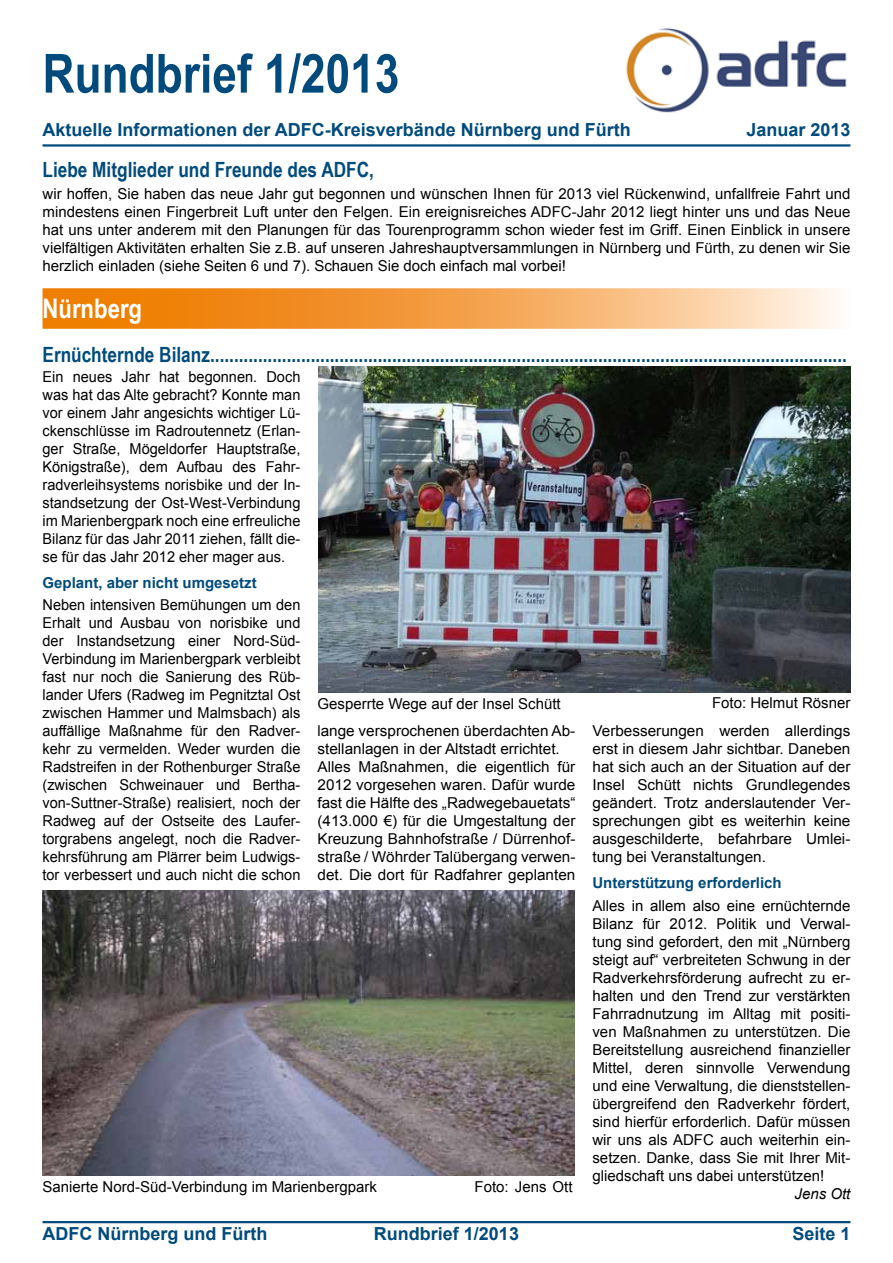
<style>
.page{position:relative;width:893px;height:1263px;background:#fff}
.page>*{position:absolute;margin:0;border:0;box-sizing:border-box;transform-origin:0 0}
.t1{font:700 54px "Arial Narrow";color:#004b7c}
.t2{font:700 27px "Arial Narrow";color:#fff}
.t3{font:700 21px "Arial Narrow";color:#004b7c}
.t4{font:700 18px "Arial";color:#004b7c}
.t5{font:15px/18px "Arial";color:#000;text-align:justify}
.t6{font:700 15px "Arial";color:#004b7c}
.t7{font:italic 15px "Arial";color:#000}
</style>
<div class="page">
<hr style="left:43px;top:1221px;width:807px;height:2px;background:#004b7c">
<hr style="left:43px;top:144px;width:807px;height:3px;background:#004b7c">
<img style="left:626px;top:28px;width:221px;height:85px">
<svg style="left:43px;top:288px;width:795px;height:41px;background:#f4a857"></svg>
<img style="left:319px;top:367px;width:531px;height:326px">
<img style="left:43px;top:891px;width:531px;height:285px">
<h1 class="t1" style="left:43px;top:33px;width:358px">Rundbrief 1/2013</h1>
<p class="t4" style="left:43px;top:117px;width:590px">Aktuelle Informationen der ADFC-Kreisverbände Nürnberg und Fürth</p>
<p class="t4" style="left:746px;top:117px;width:106px">Januar 2013</p>
<h3 class="t3" style="left:43px;top:154px;width:333px">Liebe Mitglieder und Freunde des ADFC,</h3>
<p class="t5" style="left:43px;top:185px;width:809px">wir hoffen, Sie haben das neue Jahr gut begonnen und wünschen Ihnen für 2013 viel Rückenwind, unfallfreie Fahrt und mindestens einen Fingerbreit Luft unter den Felgen. Ein ereignisreiches ADFC-Jahr 2012 liegt hinter uns und das Neue hat uns unter anderem mit den Planungen für das Tourenprogramm schon wieder fest im Griff. Einen Einblick in unsere vielfältigen Aktivitäten erhalten Sie z.B. auf unseren Jahreshauptversammlungen in Nürnberg und Fürth, zu denen wir Sie herzlich einladen (siehe Seiten 6 und 7). Schauen Sie doch einfach mal vorbei!</p>
<h2 class="t2" style="left:43px;top:288px;width:101px">Nürnberg</h2>
<h3 class="t3" style="left:43px;top:339px;width:806px">Ernüchternde Bilanz.....................................................................................................................................</h3>
<p class="t5" style="left:43px;top:367px;width:259px">Ein neues Jahr hat begonnen. Doch was hat das Alte gebracht? Konnte man vor einem Jahr angesichts wichtiger Lü&shy;ckenschlüsse im Radroutennetz (Erlan&shy;ger Straße, Mögeldorfer Hauptstraße, Königstraße), dem Aufbau des Fahr&shy;radverleihsystems norisbike und der In&shy;standsetzung der Ost-West-Verbindung im Marienbergpark noch eine erfreuliche Bilanz für das Jahr 2011 ziehen, fällt die&shy;se für das Jahr 2012 eher mager aus.</p>
<p class="t6" style="left:43px;top:573px;width:216px">Geplant, aber nicht umgesetzt</p>
<p class="t5" style="left:43px;top:596px;width:259px">Neben intensiven Bemühungen um den Erhalt und Ausbau von norisbike und der Instandsetzung einer Nord-Süd-Verbindung im Marienbergpark verbleibt fast nur noch die Sanierung des Rüb&shy;lander Ufers (Radweg im Pegnitztal Ost zwischen Hammer und Malmsbach) als auffällige Maßnahme für den Radver&shy;kehr zu vermelden. Weder wurden die Radstreifen in der Rothenburger Straße (zwischen Schweinauer und Bertha&shy;von-Suttner-Straße) realisiert, noch der Radweg auf der Ostseite des Laufer&shy;torgrabens angelegt, noch die Radver&shy;kehrsführung am Plärrer beim Ludwigs&shy;tor verbessert und auch nicht die schon</p>
<p class="t5" style="left:317px;top:690px;width:259px;line-height:27.8px">Gesperrte Wege auf der Insel Schütt lange versprochenen überdachten Ab-</p>
<p class="t5" style="left:317px;top:740px;width:259px;text-align:left">stellanlagen in der Altstadt errichtet.<br>Alles Maßnahmen, die eigentlich für 2012 vorgesehen waren. Dafür wurde fast die Hälfte des „Radwegebauetats“ (413.000 €) für die Umgestaltung der Kreuzung Bahnhofstraße / Dürrenhof&shy;straße / Wöhrder Talübergang verwen&shy;det. Die dort für Radfahrer geplanten</p>
<p class="t5" style="left:43px;top:1177px;width:336px">Sanierte Nord-Süd-Verbindung im Marienbergpark</p>
<p class="t5" style="left:475px;top:1177px;width:100px">Foto: Jens Ott</p>
<p class="t5" style="left:592px;top:689px;width:259px;line-height:27.8px;text-align:right">Foto: Helmut Rösner<br>Verbesserungen werden allerdings</p>
<p class="t5" style="left:592px;top:740px;width:259px">erst in diesem Jahr sichtbar. Daneben hat sich auch an der Situation auf der Insel Schütt nichts Grundlegendes geändert. Trotz anderslautender Ver&shy;sprechungen gibt es weiterhin keine ausgeschilderte, befahrbare Umlei&shy;tung bei Veranstaltungen.</p>
<p class="t6" style="left:592px;top:873px;width:191px">Unterstützung erforderlich</p>
<p class="t5" style="left:592px;top:896px;width:259px">Alles in allem also eine ernüchternde Bilanz für 2012. Politik und Verwal&shy;tung sind gefordert, den mit „Nürnberg steigt auf“ verbreiteten Schwung in der Radverkehrsförderung aufrecht zu er&shy;halten und den Trend zur verstärkten Fahrradnutzung im Alltag mit positi&shy;ven Maßnahmen zu unterstützen. Die Bereitstellung ausreichend finanzieller Mittel, deren sinnvolle Verwendung und eine Verwaltung, die dienststellen&shy;übergreifend den Radverkehr fördert, sind hierfür erforderlich. Dafür müssen wir uns als ADFC auch weiterhin ein&shy;setzen. Danke, dass Sie mit Ihrer Mit&shy;gliedschaft uns dabei unterstützen!</p>
<p class="t7" style="left:795px;top:1183px;width:57px">Jens Ott</p>
<p class="t4" style="left:43px;top:1222px;width:226px">ADFC Nürnberg und Fürth</p>
<p class="t4" style="left:374px;top:1222px;width:147px">Rundbrief 1/2013</p>
<p class="t4" style="left:792px;top:1222px;width:60px">Seite 1</p>
</div>
